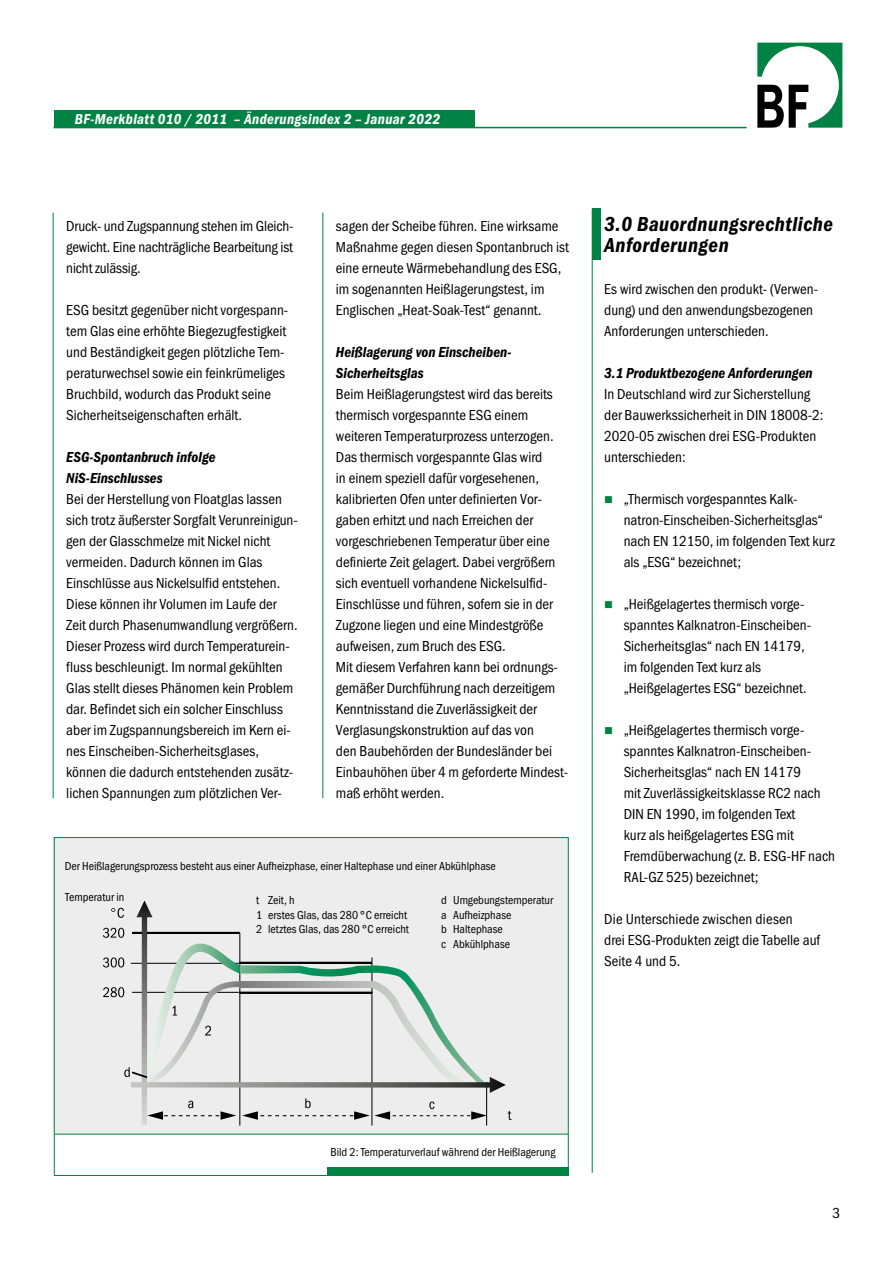
<style>
.page{position:relative;width:893px;height:1263px;background:#fff}
.page>*{position:absolute;margin:0;border:0;box-sizing:border-box;transform-origin:0 0}
.t1{font:21px/21px "Franklin Gothic URW Con Dem Ita";letter-spacing:.025em;color:#000}
.t2{font:15px/21px "Franklin Gothic URW Cond";color:#000}
.t3{font:15px/21px "Franklin Gothic URW Con Dem Ita";color:#000}
.t4{font:15px "Franklin Gothic URW Con Dem Ita";letter-spacing:.025em;color:#fff}
.t5{font:12px/14.4px "Franklin Gothic URW Cond";color:#000}
.s1{color:#008244}
</style>
<div class="page">
<div style="left:54px;top:837px;width:513px;height:297px;background:#ededed"></div>
<svg style="left:757px;top:43px;width:85px;height:85px"></svg>
<hr style="left:54px;top:127px;width:693px;height:1px;background:#008244">
<div style="left:54px;top:111px;width:420px;height:17px;background:#008244"></div>
<div style="left:592px;top:209px;width:9px;height:51px;background:#008244"></div>
<hr style="left:53px;top:213px;width:1px;height:585px;background:#008244">
<hr style="left:322px;top:213px;width:1px;height:585px;background:#008244">
<hr style="left:592px;top:209px;width:1px;height:964px;background:#008244">
<div style="left:327px;top:1167px;width:241px;height:9px;background:#008244"></div>
<hr style="left:54px;top:1134px;width:514px;height:1px;background:#008244">
<svg style="left:103px;top:900px;width:408px;height:225px"></svg>
<p class="t4" style="left:75px;top:111px;width:367px">BF-Merkblatt 010 / 2011 – Änderungsindex 2 – Januar 2022</p>
<p class="t2" style="left:66px;top:215px;width:229px;text-align:justify">Druck- und Zugspannung stehen im Gleich&shy;gewicht. Eine nachträgliche Bearbeitung ist nicht zulässig.</p>
<p class="t2" style="left:66px;top:299px;width:223px">ESG besitzt gegenüber nicht vorgespann&shy;tem Glas eine erhöhte Biegezugfestigkeit und Beständigkeit gegen plötzliche Tem&shy;peraturwechsel sowie ein feinkrümeliges Bruchbild, wodurch das Produkt seine Sicherheitseigenschaften erhält.</p>
<p class="t3" style="left:66px;top:447px;width:151px">ESG-Spontanbruch infolge<br>NiS-Einschlusses</p>
<p class="t2" style="left:66px;top:488px;width:233px">Bei der Herstellung von Floatglas lassen sich trotz äußerster Sorgfalt Verunreinigun&shy;gen der Glasschmelze mit Nickel nicht vermeiden. Dadurch können im Glas Einschlüsse aus Nickelsulfid entstehen.<br>Diese können ihr Volumen im Laufe der Zeit durch Phasenumwandlung vergrößern.<br>Dieser Prozess wird durch Temperaturein&shy;fluss beschleunigt. Im normal gekühlten Glas stellt dieses Phänomen kein Problem dar. Befindet sich ein solcher Einschluss aber im Zugspannungsbereich im Kern ei&shy;nes Einscheiben-Sicherheitsglases, können die dadurch entstehenden zusätz&shy;lichen Spannungen zum plötzlichen Ver-</p>
<p class="t2" style="left:336px;top:215px;width:235px">sagen der Scheibe führen. Eine wirksame Maßnahme gegen diesen Spontanbruch ist eine erneute Wärmebehandlung des ESG, im sogenannten Heißlagerungstest, im Englischen „Heat-Soak-Test“ genannt.</p>
<p class="t3" style="left:336px;top:342px;width:177px">Heißlagerung von Einscheiben-<br>Sicherheitsglas</p>
<p class="t2" style="left:336px;top:383px;width:234px">Beim Heißlagerungstest wird das bereits thermisch vorgespannte ESG einem weiteren Temperaturprozess unterzogen.<br>Das thermisch vorgespannte Glas wird<br>in einem speziell dafür vorgesehenen, kalibrierten Ofen unter definierten Vor&shy;gaben erhitzt und nach Erreichen der vorgeschriebenen Temperatur über eine definierte Zeit gelagert. Dabei vergrößern sich eventuell vorhandene Nickelsulfid-Einschlüsse und führen, sofern sie in der Zugzone liegen und eine Mindestgröße aufweisen, zum Bruch des ESG.<br>Mit diesem Verfahren kann bei ordnungs&shy;gemäßer Durchführung nach derzeitigem Kenntnisstand die Zuverlässigkeit der Verglasungskonstruktion auf das von<br>den Baubehörden der Bundesländer bei Einbauhöhen über 4 m geforderte Mindest&shy;maß erhöht werden.</p>
<p class="t5" style="left:65px;top:858px;width:433px">Der Heißlagerungsprozess besteht aus einer Aufheizphase, einer Haltephase und einer Abkühlphase</p>
<p class="t5" style="left:441px;top:892px;width:114px">d Umgebungstemperatur a Aufheizphase<br>b Haltephase<br>c Abkühlphase</p>
<p class="t5" style="left:65px;top:889px;width:61px">Temperatur in</p>
<p class="t5" style="left:256px;top:892px;width:154px">t Zeit, h<br>1 erstes Glas, das 280°C erreicht<br>2 letztes Glas, das 280°C erreicht</p>
<h1 class="t1" style="left:604px;top:214px;width:230px">3.0 Bauordnungsrechtliche<br>Anforderungen</h1>
<p class="t2" style="left:604px;top:278px;width:215px">Es wird zwischen den produkt- (Verwen&shy;dung) und den anwendungsbezogenen<br>Anforderungen unterschieden.</p>
<p class="t3" style="left:604px;top:363px;width:210px">3.1 Produktbezogene Anforderungen</p>
<p class="t2" style="left:604px;top:383px;width:221px">In Deutschland wird zur Sicherstellung der Bauwerkssicherheit in DIN 18008-2:<br>2020-05 zwischen drei ESG-Produkten unterschieden:</p>
<p class="t2" style="left:624px;top:488px;width:213px;text-indent:-19px"><span class="s1">■</span> „Thermisch vorgespanntes Kalk&shy;natron-Einscheiben-Sicherheitsglas“ nach EN 12150, im folgenden Text kurz als „ESG“ bezeichnet;</p>
<p class="t2" style="left:624px;top:593px;width:189px;text-indent:-19px"><span class="s1">■</span> „Heißgelagertes thermisch vorge&shy;spanntes Kalknatron-Einscheiben-Sicherheitsglas“ nach EN 14179, im folgenden Text kurz als „Heißgelagertes ESG“ bezeichnet.</p>
<p class="t2" style="left:624px;top:719px;width:213px;text-indent:-19px"><span class="s1">■</span> „Heißgelagertes thermisch vorge&shy;spanntes Kalknatron-Einscheiben-Sicherheitsglas“ nach EN 14179<br>mit Zuverlässigkeitsklasse RC2 nach DIN EN 1990, im folgenden Text<br>kurz als heißgelagertes ESG mit Fremdüberwachung (z. B. ESG-HF nach RAL-GZ 525) bezeichnet;</p>
<p class="t2" style="left:604px;top:908px;width:217px">Die Unterschiede zwischen diesen<br>drei ESG-Produkten zeigt die Tabelle auf<br>Seite 4 und 5.</p>
<p class="t5" style="left:330px;top:1144px;width:227px">Bild 2: Temperaturverlauf während der Heißlagerung</p>
<p class="t2" style="left:832px;top:1202px;width:9px">3</p>
</div>
